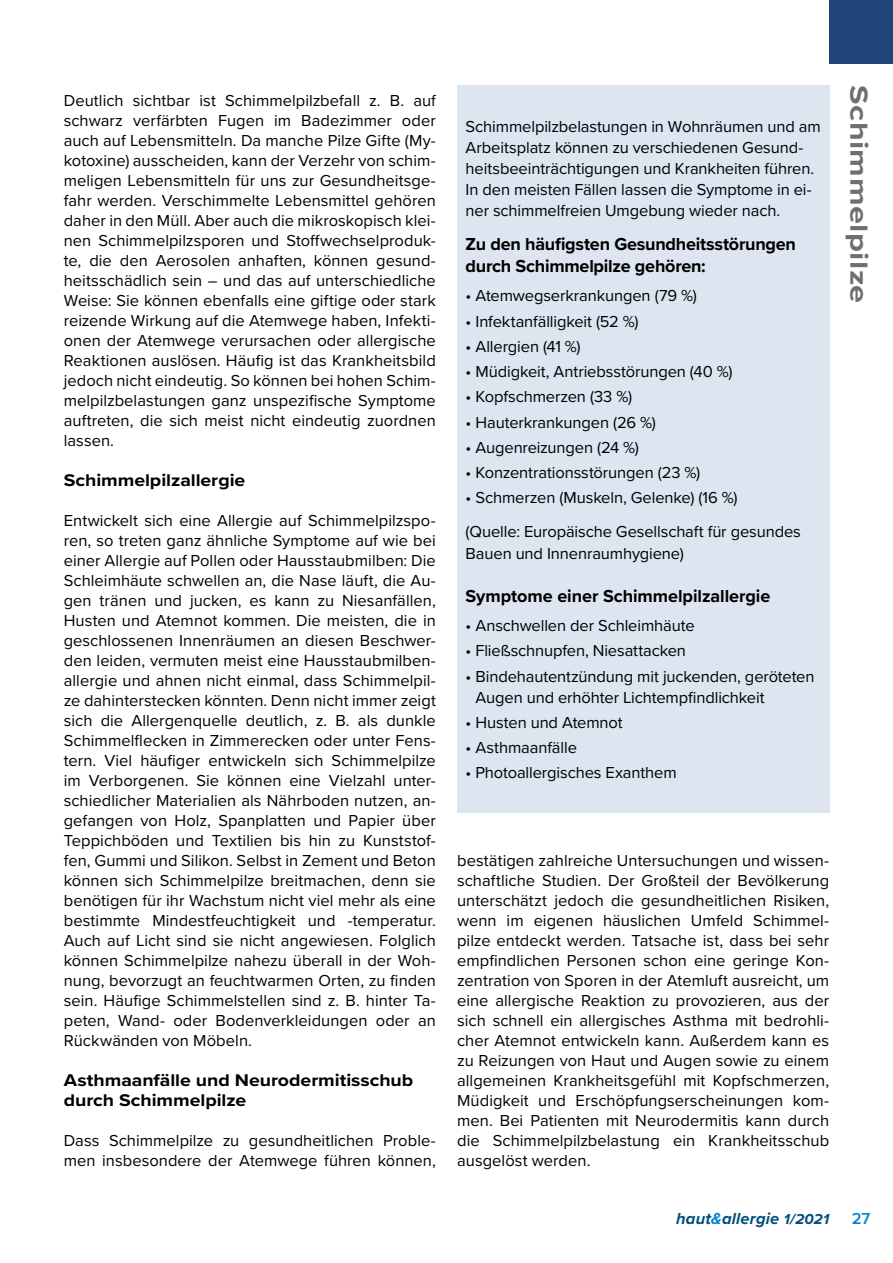
<style>
.page{position:relative;width:893px;height:1263px;background:#fff}
.page>*{position:absolute;margin:0;border:0;box-sizing:border-box;transform-origin:0 0}
.t1{font:700 25.65px "Proxima Nova";letter-spacing:.015em;color:#706f6f;scale:1.26 1}
.t2{font:700 18px/21.6px "Proxima Nova";letter-spacing:-.01em;color:#000}
.t3{font:700 17.55px/20px "Proxima Nova";letter-spacing:-.005em;color:#000;scale:1.11 1}
.t4{font:16.5px/20px "Proxima Nova";letter-spacing:-.005em;color:#000}
.t5{font:italic 700 16.5px "Proxima Nova";letter-spacing:.01em;color:#004f7d}
.t6{font:600 16.5px "Proxima Nova";color:#0087cc}
.s1{color:#0087cc}
.s2{font-size:15px}
</style>
<div class="page">
<div style="left:457px;top:85px;width:372px;height:727px;background:#dce5f0"></div>
<div style="left:829px;top:0;width:64px;height:64px;background:#20457a"></div>
<p class="t4" style="left:64px;top:90px;width:374px;text-align:justify">Deutlich sichtbar ist Schimmelpilzbefall z. B. auf schwarz verfärbten Fugen im Badezimmer oder auch auf Lebensmitteln. Da manche Pilze Gifte (My&shy;kotoxine) ausscheiden, kann der Verzehr von schim&shy;meligen Lebensmitteln für uns zur Gesundheitsge&shy;fahr werden. Verschimmelte Lebensmittel gehören daher in den Müll. Aber auch die mikroskopisch klei&shy;nen Schimmelpilzsporen und Stoffwechselproduk&shy;te, die den Aerosolen anhaften, können gesund&shy;heitsschädlich sein – und das auf unterschiedliche Weise: Sie können ebenfalls eine giftige oder stark reizende Wirkung auf die Atemwege haben, Infekti&shy;onen der Atemwege verursachen oder allergische Reaktionen auslösen. Häufig ist das Krankheitsbild jedoch nicht eindeutig. So können bei hohen Schim&shy;melpilzbelastungen ganz unspezifische Symptome auftreten, die sich meist nicht eindeutig zuordnen lassen.</p>
<p class="t3" style="left:64px;top:470px;width:165px">Schimmelpilzallergie</p>
<p class="t4" style="left:64px;top:510px;width:374px;text-align:justify">Entwickelt sich eine Allergie auf Schimmelpilzspo&shy;ren, so treten ganz ähnliche Symptome auf wie bei einer Allergie auf Pollen oder Hausstaubmilben: Die Schleimhäute schwellen an, die Nase läuft, die Au&shy;gen tränen und jucken, es kann zu Niesanfällen, Husten und Atemnot kommen. Die meisten, die in geschlossenen Innenräumen an diesen Beschwer&shy;den leiden, vermuten meist eine Hausstaubmilben&shy;allergie und ahnen nicht einmal, dass Schimmelpil&shy;ze dahinterstecken könnten. Denn nicht immer zeigt sich die Allergenquelle deutlich, z. B. als dunkle Schimmelflecken in Zimmerecken oder unter Fens&shy;tern. Viel häufiger entwickeln sich Schimmelpilze im Verborgenen. Sie können eine Vielzahl unter&shy;schiedlicher Materialien als Nährboden nutzen, an&shy;gefangen von Holz, Spanplatten und Papier über Teppichböden und Textilien bis hin zu Kunststof&shy;fen, Gummi und Silikon. Selbst in Zement und Beton können sich Schimmelpilze breitmachen, denn sie benötigen für ihr Wachstum nicht viel mehr als eine bestimmte Mindestfeuchtigkeit und -temperatur.<br>Auch auf Licht sind sie nicht angewiesen. Folglich können Schimmelpilze nahezu überall in der Woh&shy;nung, bevorzugt an feuchtwarmen Orten, zu finden sein. Häufige Schimmelstellen sind z. B. hinter Ta&shy;peten, Wand- oder Bodenverkleidungen oder an Rückwänden von Möbeln.</p>
<p class="t3" style="left:64px;top:1069px;width:316px">Asthmaanfälle und Neurodermitisschub durch Schimmelpilze</p>
<p class="t4" style="left:64px;top:1129px;width:374px">Dass Schimmelpilze zu gesundheitlichen Proble&shy;men insbesondere der Atemwege führen können,</p>
<p class="t4" style="left:466px;top:115px;width:357px;line-height:21px">Schimmelpilzbelastungen in Wohnräumen und am Arbeitsplatz können zu verschiedenen Gesund&shy;heitsbeeinträchtigungen und Krankheiten führen.<br>In den meisten Fällen lassen die Symptome in ei&shy;ner schimmelfreien Umgebung wieder nach.</p>
<p class="t2" style="left:466px;top:233px;width:332px">Zu den häufigsten Gesundheitsstörungen durch Schimmelpilze gehören:</p>
<p class="t4" style="left:466px;top:285px;width:233px">• Atemwegserkrankungen (79 %)</p>
<p class="t4" style="left:466px;top:310px;width:175px">• Infektanfälligkeit (52 %)</p>
<p class="t4" style="left:466px;top:336px;width:117px">• Allergien (41 %)</p>
<p class="t4" style="left:466px;top:361px;width:268px">• Müdigkeit, Antriebsstörungen (40 %)</p>
<p class="t4" style="left:466px;top:386px;width:168px">• Kopfschmerzen (33 %)</p>
<p class="t4" style="left:466px;top:411px;width:192px">• Hauterkrankungen (26 %)</p>
<p class="t4" style="left:466px;top:437px;width:175px">• Augenreizungen (24 %)</p>
<p class="t4" style="left:466px;top:462px;width:236px">• Konzentrationsstörungen (23 %)</p>
<p class="t4" style="left:466px;top:480px;width:337px;line-height:33.8px">• Schmerzen (Muskeln, Gelenke) (16 %)<br>(Quelle: Europäische Gesellschaft für gesundes</p>
<p class="t4" style="left:466px;top:542px;width:220px">Bauen und Innenraumhygiene)</p>
<p class="t2" style="left:466px;top:584px;width:306px">Symptome einer Schimmelpilzallergie</p>
<p class="t4" style="left:466px;top:615px;width:230px">• Anschwellen der Schleimhäute</p>
<p class="t4" style="left:466px;top:640px;width:222px">• Fließschnupfen, Niesattacken</p>
<p class="t4" style="left:475px;top:665px;width:340px;line-height:21px;text-indent:-10px">• Bindehautentzündung mit juckenden, geröteten<br>Augen und erhöhter Lichtempfindlichkeit</p>
<p class="t4" style="left:466px;top:712px;width:159px">• Husten und Atemnot</p>
<p class="t4" style="left:466px;top:737px;width:113px">• Asthmaanfälle</p>
<p class="t4" style="left:466px;top:762px;width:213px">• Photoallergisches Exanthem</p>
<h1 class="t1" style="left:878px;top:85px;width:175px;rotate:90deg">Schimmelpilze</h1>
<p class="t4" style="left:457px;top:850px;width:374px;text-align:justify">bestätigen zahlreiche Untersuchungen und wissen&shy;schaftliche Studien. Der Großteil der Bevölkerung unterschätzt jedoch die gesundheitlichen Risiken, wenn im eigenen häuslichen Umfeld Schimmel&shy;pilze entdeckt werden. Tatsache ist, dass bei sehr empfindlichen Personen schon eine geringe Kon&shy;zentration von Sporen in der Atemluft ausreicht, um eine allergische Reaktion zu provozieren, aus der sich schnell ein allergisches Asthma mit bedrohli&shy;cher Atemnot entwickeln kann. Außerdem kann es zu Reizungen von Haut und Augen sowie zu einem allgemeinen Krankheitsgefühl mit Kopfschmerzen, Müdigkeit und Erschöpfungserscheinungen kom&shy;men. Bei Patienten mit Neurodermitis kann durch die Schimmelpilzbelastung ein Krankheitsschub ausgelöst werden.</p>
<p class="t5" style="left:676px;top:1206px;width:154px">haut<span class="s1">&amp;</span>allergie <span class="s2">1/2021</span></p>
<p class="t6" style="left:852px;top:1206px;width:20px">27</p>
</div>
